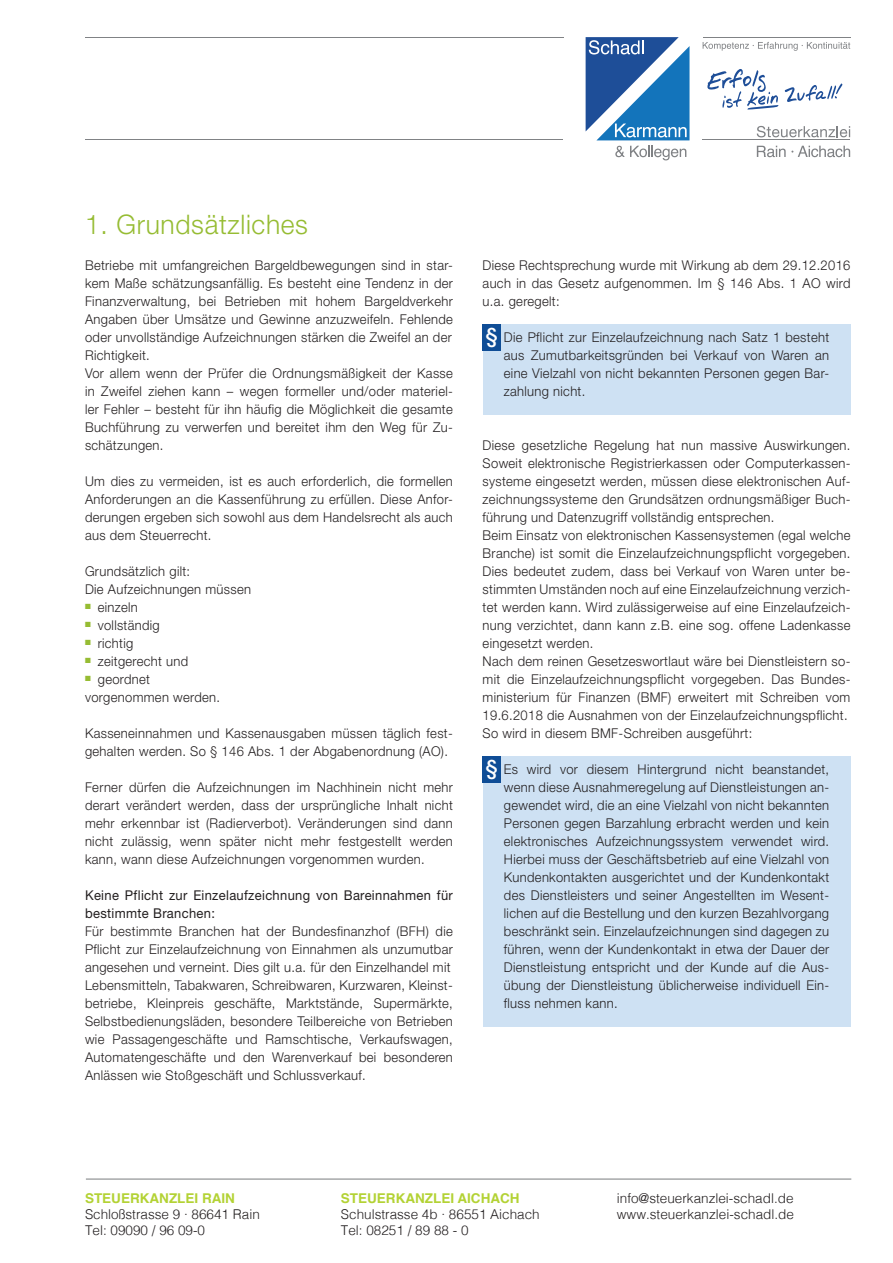
<style>
.page{position:relative;width:893px;height:1263px;background:#fff}
.page>*{position:absolute;margin:0;border:0;box-sizing:border-box;transform-origin:0 0}
.t1{font:300 27px "Helvetica Neue";letter-spacing:.025em;color:#96bc33}
.t2{font:500 21px "Helvetica Neue";color:#fff}
.t3{font:300 13.5px/18px "Helvetica Neue";letter-spacing:.025em;color:#231f20;scale:.96 1}
.t4{font:300 13.5px/16.2px "Helvetica";color:#231f20}
.t5{font:13.5px/18px "Helvetica Neue";letter-spacing:.025em;color:#231f20;scale:.96 1}
.t6{font:700 13.5px "Helvetica";color:#b3d234}
</style>
<div class="page">
<hr style="left:702px;top:139px;width:148px;height:1px;background:#808285">
<hr style="left:85px;top:139px;width:477px;height:1px;background:#808285">
<svg style="left:586px;top:37px;width:103px;height:103px"></svg>
<svg style="left:615px;top:146px;width:71px;height:14px"></svg>
<hr style="left:702px;top:37px;width:148px;height:1px;background:#808285">
<hr style="left:85px;top:37px;width:478px;height:1px;background:#808285">
<svg style="left:757px;top:146px;width:93px;height:11px"></svg>
<svg style="left:785px;top:83px;width:57px;height:19px"></svg>
<svg style="left:707px;top:69px;width:71px;height:41px"></svg>
<svg style="left:703px;top:42px;width:147px;height:9px"></svg>
<svg style="left:757px;top:126px;width:93px;height:11px"></svg>
<hr style="left:86px;top:1178px;width:765px;height:1px;background:#808285">
<div style="left:483px;top:756px;width:367px;height:270px;background:#cee1f3"></div>
<div style="left:483px;top:756px;width:18px;height:27px;background:#0f4d96"></div>
<div style="left:483px;top:324px;width:367px;height:90px;background:#cee1f3"></div>
<div style="left:483px;top:324px;width:18px;height:27px;background:#0f4d96"></div>
<h1 class="t1" style="left:85px;top:208px;width:224px">1. Grundsätzliches</h1>
<p class="t3" style="left:85px;top:256px;width:385px">Betriebe mit umfangreichen Bargeldbewegungen sind in star&shy;kem Maße schätzungsanfällig. Es besteht eine Tendenz in der Finanzverwaltung, bei Betrieben mit hohem Bargeldverkehr Angaben über Umsätze und Gewinne anzuzweifeln. Fehlende oder unvollständige Aufzeichnungen stärken die Zweifel an der Richtigkeit.<br>Vor allem wenn der Prüfer die Ordnungsmäßigkeit der Kasse in Zweifel ziehen kann – wegen formeller und/oder materiel&shy;ler Fehler – besteht für ihn häufig die Möglichkeit die gesamte Buchführung zu verwerfen und bereitet ihm den Weg für Zu&shy;schätzungen.</p>
<p class="t3" style="left:85px;top:472px;width:385px;text-align:justify">Um dies zu vermeiden, ist es auch erforderlich, die formellen Anforderungen an die Kassenführung zu erfüllen. Diese Anfor&shy;derungen ergeben sich sowohl aus dem Handelsrecht als auch aus dem Steuerrecht.</p>
<p class="t3" style="left:85px;top:562px;width:174px">Grundsätzlich gilt:<br>Die Aufzeichnungen müssen</p>
<p class="t3" style="left:85px;top:598px;width:57px"><sup>■</sup> einzeln</p>
<p class="t3" style="left:85px;top:616px;width:79px"><sup>■</sup> vollständig</p>
<p class="t3" style="left:85px;top:634px;width:52px"><sup>■</sup> richtig</p>
<p class="t3" style="left:85px;top:652px;width:109px"><sup>■</sup> zeitgerecht und</p>
<p class="t3" style="left:85px;top:670px;width:142px"><sup>■</sup> geordnet vorgenommen werden.</p>
<p class="t3" style="left:85px;top:724px;width:385px">Kasseneinnahmen und Kassenausgaben müssen täglich fest&shy;gehalten werden. So § 146 Abs. 1 der Abgabenordnung (AO).</p>
<p class="t3" style="left:85px;top:778px;width:385px;text-align:justify">Ferner dürfen die Aufzeichnungen im Nachhinein nicht mehr derart verändert werden, dass der ursprüngliche Inhalt nicht mehr erkennbar ist (Radierverbot). Veränderungen sind dann nicht zulässig, wenn später nicht mehr festgestellt werden kann, wann diese Aufzeichnungen vorgenommen wurden.</p>
<p class="t5" style="left:85px;top:886px;width:385px">Keine Pflicht zur Einzelaufzeichnung von Bareinnahmen für bestimmte Branchen:</p>
<p class="t3" style="left:85px;top:922px;width:385px">Für bestimmte Branchen hat der Bundesfinanzhof (BFH) die Pflicht zur Einzelaufzeichnung von Einnahmen als unzumutbar angesehen und verneint. Dies gilt u.a. für den Einzelhandel mit Lebensmitteln, Tabakwaren, Schreibwaren, Kurzwaren, Kleinst&shy;betriebe, Kleinpreis geschäfte, Marktstände, Supermärkte, Selbstbedienungsläden, besondere Teilbereiche von Betrieben wie Passagengeschäfte und Ramschtische, Verkaufswagen, Automatengeschäfte und den Warenverkauf bei besonderen Anlässen wie Stoßgeschäft und Schlussverkauf.</p>
<p class="t3" style="left:483px;top:256px;width:385px;text-align:justify">Diese Rechtsprechung wurde mit Wirkung ab dem 29.12.2016 auch in das Gesetz aufgenommen. Im § 146 Abs. 1 AO wird u.a. geregelt:</p>
<p class="t3" style="left:504px;top:328px;width:340px;text-align:justify">Die Pflicht zur Einzelaufzeichnung nach Satz 1 besteht aus Zumutbarkeitsgründen bei Verkauf von Waren an eine Vielzahl von nicht bekannten Personen gegen Bar&shy;zahlung nicht.</p>
<h2 class="t2" style="left:486px;top:323px;width:13px">§</h2>
<p class="t3" style="left:483px;top:436px;width:385px">Diese gesetzliche Regelung hat nun massive Auswirkungen.<br>Soweit elektronische Registrierkassen oder Computerkassen&shy;systeme eingesetzt werden, müssen diese elektronischen Auf&shy;zeichnungssysteme den Grundsätzen ordnungsmäßiger Buch&shy;führung und Datenzugriff vollständig entsprechen.<br>Beim Einsatz von elektronischen Kassensystemen (egal welche Branche) ist somit die Einzelaufzeichnungspflicht vorgegeben.<br>Dies bedeutet zudem, dass bei Verkauf von Waren unter be&shy;stimmten Umständen noch auf eine Einzelaufzeichnung verzich&shy;tet werden kann. Wird zulässigerweise auf eine Einzelaufzeich&shy;nung verzichtet, dann kann z.B. eine sog. offene Ladenkasse eingesetzt werden.<br>Nach dem reinen Gesetzeswortlaut wäre bei Dienstleistern so&shy;mit die Einzelaufzeichnungspflicht vorgegeben. Das Bundes&shy;ministerium für Finanzen (BMF) erweitert mit Schreiben vom 19.6.2018 die Ausnahmen von der Einzelaufzeichnungspflicht.<br>So wird in diesem BMF-Schreiben ausgeführt:</p>
<p class="t3" style="left:504px;top:760px;width:340px;text-align:justify">Es wird vor diesem Hintergrund nicht beanstandet, wenn diese Ausnahmeregelung auf Dienstleistungen an&shy;gewendet wird, die an eine Vielzahl von nicht bekannten Personen gegen Barzahlung erbracht werden und kein elektronisches Aufzeichnungssystem verwendet wird.<br>Hierbei muss der Geschäftsbetrieb auf eine Vielzahl von Kundenkontakten ausgerichtet und der Kundenkontakt des Dienstleisters und seiner Angestellten im Wesent&shy;lichen auf die Bestellung und den kurzen Bezahlvorgang beschränkt sein. Einzelaufzeichnungen sind dagegen zu führen, wenn der Kundenkontakt in etwa der Dauer der Dienstleistung entspricht und der Kunde auf die Aus&shy;übung der Dienstleistung üblicherweise individuell Ein&shy;fluss nehmen kann.</p>
<h2 class="t2" style="left:486px;top:755px;width:13px">§</h2>
<p class="t6" style="left:85px;top:1187px;width:151px">STEUERKANZLEI RAIN</p>
<p class="t4" style="left:85px;top:1205px;width:176px">Schloßstrasse 9 · 86641 Rain<br>Tel: 09090 / 96 09-0</p>
<p class="t6" style="left:341px;top:1187px;width:180px">STEUERKANZLEI AICHACH</p>
<p class="t4" style="left:341px;top:1205px;width:200px">Schulstrasse 4b · 86551 Aichach<br>Tel: 08251 / 89 88 - 0</p>
<p class="t4" style="left:617px;top:1189px;width:179px">info@steuerkanzlei-schadl.de www.steuerkanzlei-schadl.de</p>
</div>
